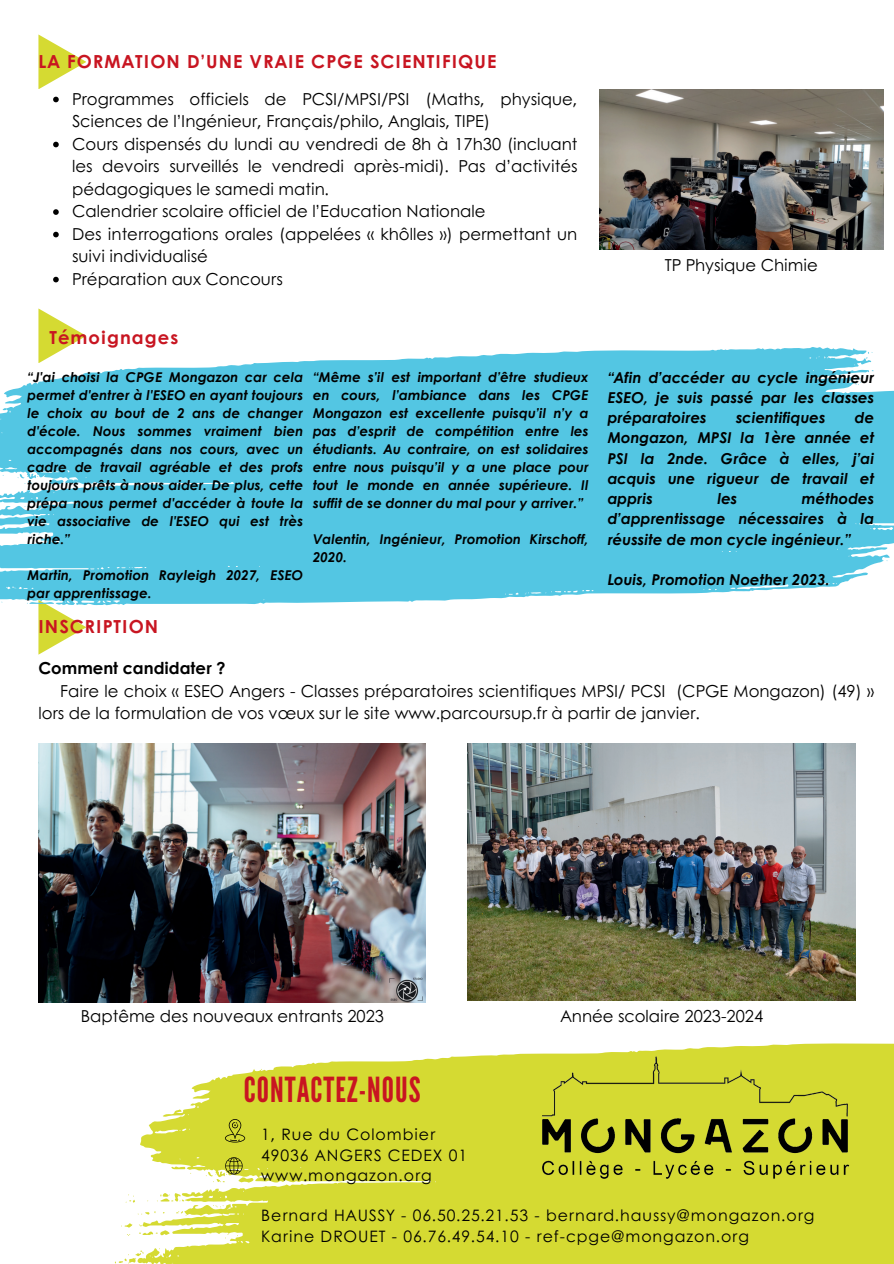
<style>
.page{position:relative;width:894px;height:1264px;background:#fff}
.page>*{position:absolute;margin:0;border:0;box-sizing:border-box;transform-origin:0 0}
.t1{font:34.5px "League Gothic";letter-spacing:.03em;color:#c81521}
.t2{font:700 18px "Century Gothic";letter-spacing:.06em;color:#c81521}
.t3{font:16.5px/22.5px "Century Gothic";color:#000}
.t4{font:700 16.5px "Century Gothic";color:#000}
.t5{font:15.75px/20.2px "Century Gothic";letter-spacing:.06em;color:#000}
.t6{font:italic 700 15px/20.2px "Century Gothic";color:#000;text-align:justify}
.t7{font:italic 700 13.5px/18px "Century Gothic";color:#000;text-align:justify}
</style>
<div class="page">
<svg style="left:114px;top:1043px;width:779px;height:220px;fill:#d5da32"></svg>
<svg style="left:225px;top:1118px;width:20px;height:24px"></svg>
<svg style="left:225px;top:1156px;width:18px;height:18px"></svg>
<svg style="left:38px;top:34px;width:48px;height:55px"></svg>
<svg style="left:38px;top:606px;width:48px;height:48px"></svg>
<img style="left:541px;top:1053px;width:313px;height:138px">
<img style="left:599px;top:89px;width:283px;height:160px">
<img style="left:38px;top:743px;width:387px;height:259px">
<img style="left:467px;top:743px;width:387px;height:257px">
<svg style="left:53px;top:97px;width:6px;height:5px"></svg>
<svg style="left:53px;top:142px;width:6px;height:5px"></svg>
<svg style="left:53px;top:209px;width:6px;height:6px"></svg>
<svg style="left:53px;top:232px;width:6px;height:5px"></svg>
<svg style="left:53px;top:277px;width:6px;height:5px"></svg>
<svg style="left:0;top:347px;width:893px;height:259px;background:#64cbe5"></svg>
<svg style="left:38px;top:308px;width:48px;height:55px"></svg>
<h2 class="t2" style="left:38px;top:49px;width:459px">LA FORMATION D’UNE VRAIE CPGE SCIENTIFIQUE</h2>
<p class="t3" style="left:72px;top:87px;width:506px">Programmes officiels de PCSI/MPSI/PSI (Maths, physique, Sciences de l’Ingénieur, Français/philo, Anglais, TIPE)<br>Cours dispensés du lundi au vendredi de 8h à 17h30 (incluant les devoirs surveillés le vendredi après-midi). Pas d’activités pédagogiques le samedi matin.<br>Calendrier scolaire officiel de l’Education Nationale<br>Des interrogations orales (appelées « khôlles ») permettant un suivi individualisé<br>Préparation aux Concours</p>
<h2 class="t2" style="left:49px;top:325px;width:130px">Témoignages</h2>
<p class="t7" style="left:27px;top:367px;width:277px">“J'ai choisi la CPGE Mongazon car cela permet d'entrer à l'ESEO en ayant toujours le choix au bout de 2 ans de changer d'école. Nous sommes vraiment bien accompagnés dans nos cours, avec un cadre de travail agréable et des profs toujours prêts à nous aider. De plus, cette prépa nous permet d'accéder à toute la vie associative de l'ESEO qui est très riche.”</p>
<p class="t7" style="left:27px;top:565px;width:277px">Martin, Promotion Rayleigh 2027, ESEO par apprentissage.</p>
<h2 class="t2" style="left:38px;top:615px;width:121px">INSCRIPTION</h2>
<p class="t7" style="left:313px;top:367px;width:277px">“Même s’il est important d’être studieux en cours, l’ambiance dans les CPGE Mongazon est excellente puisqu’il n’y a pas d’esprit de compétition entre les étudiants. Au contraire, on est solidaires entre nous puisqu’il y a une place pour tout le monde en année supérieure. Il suffit de se donner du mal pour y arriver.”</p>
<p class="t7" style="left:313px;top:529px;width:277px">Valentin, Ingénieur, Promotion Kirschoff,<br>2020.</p>
<p class="t3" style="left:664px;top:253px;width:154px">TP Physique Chimie</p>
<p class="t6" style="left:607px;top:367px;width:268px">“Afin d’accéder au cycle ingénieur ESEO, je suis passé par les classes préparatoires</p>
<p class="t6" style="left:735px;top:407px;width:91px">scientifiques</p>
<p class="t6" style="left:607px;top:407px;width:268px;text-indent:247px">de Mongazon, MPSI la 1ère année et PSI la 2nde. Grâce à elles, j’ai acquis une rigueur de travail et appris</p>
<p class="t6" style="left:607px;top:488px;width:268px;text-indent:194px">méthodes d’apprentissage nécessaires à la réussite de mon cycle ingénieur.”</p>
<p class="t6" style="left:607px;top:569px;width:224px">Louis, Promotion Noether 2023.</p>
<p class="t6" style="left:716px;top:488px;width:22px">les</p>
<p class="t4" style="left:38px;top:657px;width:189px">Comment candidater ?</p>
<p class="t3" style="left:38px;top:679px;width:836px;text-indent:22px">Faire le choix « ESEO Angers - Classes préparatoires scientifiques MPSI/ PCSI (CPGE Mongazon) (49) » lors de la formulation de vos vœux sur le site www.parcoursup.fr à partir de janvier.</p>
<p class="t3" style="left:81px;top:1004px;width:305px">Baptême des nouveaux entrants 2023</p>
<p class="t3" style="left:560px;top:1004px;width:204px">Année scolaire 2023-2024</p>
<h1 class="t1" style="left:244px;top:1069px;width:178px">CONTACTEZ-NOUS</h1>
<p class="t5" style="left:261px;top:1124px;width:207px">1, Rue du Colombier<br>49036 ANGERS CEDEX 01 www.mongazon.org</p>
<p class="t5" style="left:261px;top:1205px;width:554px">Bernard HAUSSY - 06.50.25.21.53 - bernard.haussy@mongazon.org<br>Karine DROUET - 06.76.49.54.10 - ref-cpge@mongazon.org</p>
</div>
